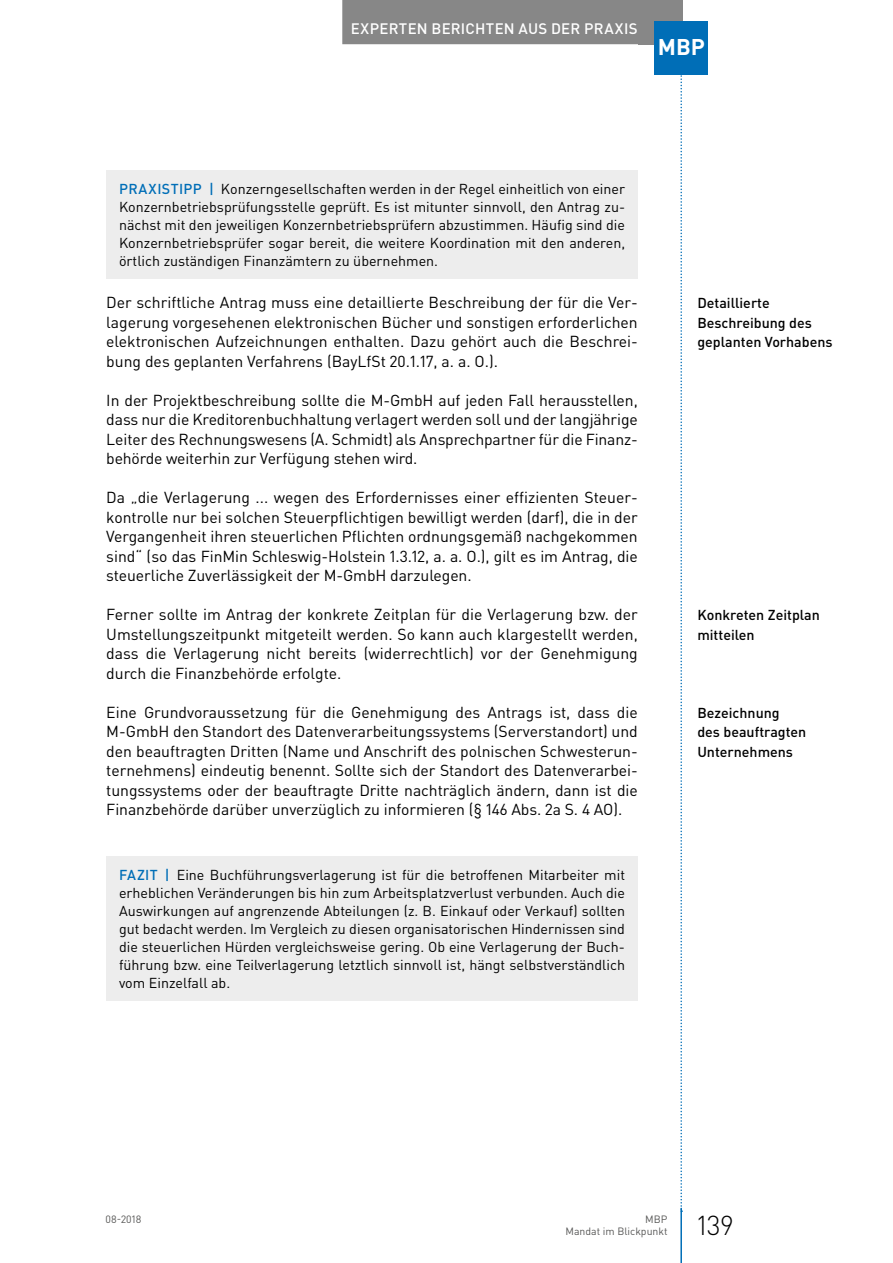
<style>
.page{position:relative;width:893px;height:1263px;background:#fff}
.page>*{position:absolute;margin:0;border:0;box-sizing:border-box;transform-origin:0 0}
.t1{font:300 27px "DIN Pro";color:#000}
.t2{font:700 22.5px "DIN Pro";color:#fff}
.t3{font:15.75px/19.5px "DIN Pro";letter-spacing:-.005em;color:#000;text-align:justify}
.t4{font:500 15px "DIN Pro";letter-spacing:.025em;color:#fff}
.t5{font:14.25px/18px "DIN Pro";color:#000;text-align:justify}
.t6{font:500 14.25px/19.5px "DIN Pro";color:#000}
.t7{font:500 14.25px "DIN Pro";color:#006eb7}
.t8{font:10.5px/12.8px "DIN Pro";color:#575756;text-align:right}
.s1{font-weight:500;color:#006eb7}
</style>
<div class="page">
<svg style="left:680px;top:74px;width:2px;height:1134px"></svg>
<div style="left:638px;top:0;width:44px;height:44px;background:#878787"></div>
<hr style="left:680px;top:1208px;width:2px;height:55px;background:#006eb7">
<div style="left:342px;top:0;width:304px;height:44px;background:#878787"></div>
<div style="left:655px;top:21px;width:53px;height:53px;background:#006eb7"></div>
<div style="left:106px;top:170px;width:532px;height:108px;background:#ededed"></div>
<div style="left:106px;top:856px;width:532px;height:144px;background:#ededed"></div>
<p class="t4" style="left:351px;top:18px;width:288px">Experten berichten aus der Praxis</p>
<h2 class="t2" style="left:658px;top:32px;width:49px">MBP</h2>
<p class="t5" style="left:119px;top:179px;width:508px;text-indent:90px"><span class="s1">|</span> Konzerngesellschaften werden in der Regel einheitlich von einer Konzernbetriebsprüfungsstelle geprüft. Es ist mitunter sinnvoll, den Antrag zu&shy;nächst mit den jeweiligen Konzernbetriebsprüfern abzustimmen. Häufig sind die Konzernbetriebsprüfer sogar bereit, die weitere Koordination mit den anderen, örtlich zuständigen Finanzämtern zu übernehmen.</p>
<p class="t3" style="left:106px;top:292px;width:533px">Der schriftliche Antrag muss eine detaillierte Beschreibung der für die Ver&shy;lagerung vorgesehenen elektronischen Bücher und sonstigen erforderlichen elektronischen Aufzeichnungen enthalten. Dazu gehört auch die Beschrei&shy;bung des geplanten Verfahrens (BayLfSt 20.1.17, a. a. O.).</p>
<p class="t3" style="left:106px;top:390px;width:533px">In der Projektbeschreibung sollte die M-GmbH auf jeden Fall herausstellen, dass nur die Kreditorenbuchhaltung verlagert werden soll und der langjährige Leiter des Rechnungswesens (A. Schmidt) als Ansprechpartner für die Finanz&shy;behörde weiterhin zur Verfügung stehen wird.</p>
<p class="t3" style="left:106px;top:487px;width:533px">Da „die Verlagerung ... wegen des Erfordernisses einer effizienten Steuer&shy;kontrolle nur bei solchen Steuerpflichtigen bewilligt werden (darf), die in der Vergangenheit ihren steuerlichen Pflichten ordnungsgemäß nachgekommen sind“ (so das FinMin Schleswig-Holstein 1.3.12, a. a. O.), gilt es im Antrag, die steuerliche Zuverlässigkeit der M-GmbH darzulegen.</p>
<p class="t3" style="left:106px;top:604px;width:533px">Ferner sollte im Antrag der konkrete Zeitplan für die Verlagerung bzw. der Umstellungszeitpunkt mitgeteilt werden. So kann auch klargestellt werden, dass die Verlagerung nicht bereits (widerrechtlich) vor der Genehmigung durch die Finanzbehörde erfolgte.</p>
<p class="t3" style="left:106px;top:702px;width:533px">Eine Grundvoraussetzung für die Genehmigung des Antrags ist, dass die M-GmbH den Standort des Datenverarbeitungssystems (Serverstandort) und den beauftragten Dritten (Name und Anschrift des polnischen Schwesterun&shy;ternehmens) eindeutig benennt. Sollte sich der Standort des Datenverarbei&shy;tungssystems oder der beauftragte Dritte nachträglich ändern, dann ist die Finanzbehörde darüber unverzüglich zu informieren (§ 146 Abs. 2a S. 4 AO).</p>
<p class="t7" style="left:119px;top:179px;width:9px">PRAXISTIPP</p>
<p class="t5" style="left:119px;top:865px;width:508px"><span class="s1">FAZIT |</span> Eine Buchführungsverlagerung ist für die betroffenen Mitarbeiter mit erheblichen Veränderungen bis hin zum Arbeitsplatzverlust verbunden. Auch die Auswirkungen auf angrenzende Abteilungen (z. B. Einkauf oder Verkauf) sollten gut bedacht werden. Im Vergleich zu diesen organisatorischen Hindernissen sind die steuerlichen Hürden vergleichsweise gering. Ob eine Verlagerung der Buch&shy;führung bzw. eine Teilverlagerung letztlich sinnvoll ist, hängt selbstverständlich vom Einzelfall ab.</p>
<p class="t6" style="left:697px;top:293px;width:137px">Detaillierte<br>Beschreibung des geplanten Vorhabens</p>
<p class="t6" style="left:697px;top:605px;width:124px">Konkreten Zeitplan mitteilen</p>
<p class="t6" style="left:697px;top:702px;width:110px">Bezeichnung<br>des beauftragten<br>U nternehmens</p>
<p class="t8" style="left:106px;top:1212px;width:37px">08-2018</p>
<p class="t8" style="left:566px;top:1212px;width:104px">MBP<br>Mandat im Blickpunkt</p>
<h1 class="t1" style="left:697px;top:1207px;width:37px">139</h1>
</div>
